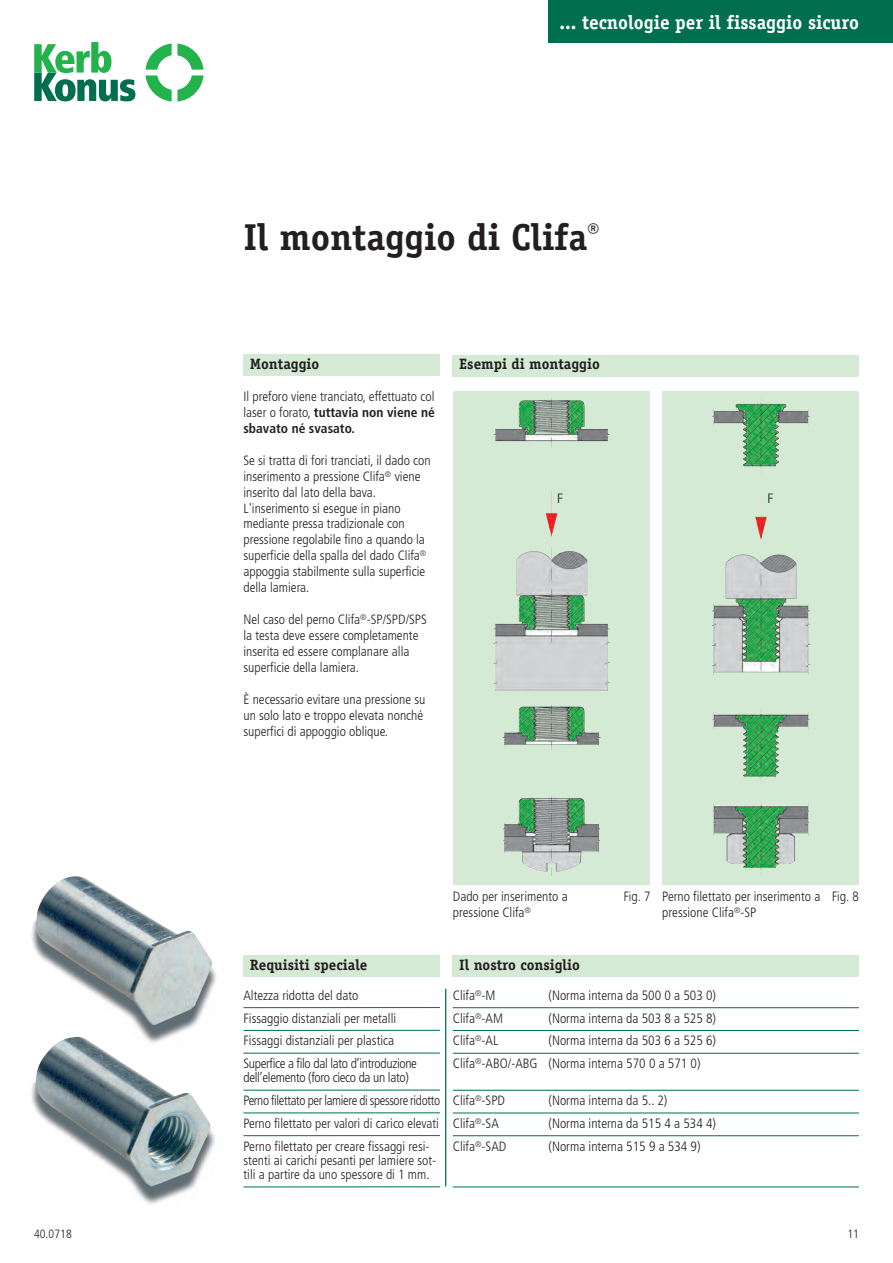
<style>
.page{position:relative;width:893px;height:1263px;background:#fff}
.page>*{position:absolute;margin:0;border:0;box-sizing:border-box;transform-origin:0 0}
.t1{font:700 37.5px "Officina Serif";color:#231f20}
.t2{font:700 19.5px "Officina Serif";color:#fff}
.t3{font:700 15px "Officina Serif";color:#231f20}
.t4{font:300 condensed 13.5px/15.9px "Frutiger";color:#231f20}
.t5{font:300 condensed 13.5px/22.8px "Frutiger";letter-spacing:-.02em;color:#231f20}
.t6{font:300 13.5px "Frutiger CE";color:#231f20;scale:.85 1}
.t7{font:300 13.5px "Frutiger";color:#231f20}
.t8{font:300 condensed 12px "Frutiger";letter-spacing:.005em;color:#231f20}
.s1{font-weight:700}
</style>
<div class="page">
<svg style="left:453px;top:391px;width:196px;height:493px;background:#c9dcc9"></svg>
<svg style="left:662px;top:391px;width:197px;height:493px;background:#c4ddc6"></svg>
<div style="left:453px;top:955px;width:406px;height:21px;background:#d5ead4"></div>
<div style="left:243px;top:955px;width:197px;height:21px;background:#d5ead4"></div>
<div style="left:453px;top:355px;width:406px;height:22px;background:#d5ead4"></div>
<div style="left:243px;top:354px;width:197px;height:22px;background:#d5ead4"></div>
<hr style="left:243px;top:1007px;width:197px;height:1px;background:#016f4e">
<hr style="left:243px;top:1030px;width:197px;height:1px;background:#016f4e">
<hr style="left:243px;top:1053px;width:197px;height:1px;background:#016f4e">
<hr style="left:243px;top:1090px;width:197px;height:1px;background:#016f4e">
<hr style="left:243px;top:1112px;width:197px;height:1px;background:#016f4e">
<hr style="left:243px;top:1135px;width:197px;height:1px;background:#016f4e">
<hr style="left:243px;top:1186px;width:197px;height:1px;background:#016f4e">
<hr style="left:453px;top:1007px;width:406px;height:1px;background:#016f4e">
<hr style="left:453px;top:1030px;width:406px;height:1px;background:#016f4e">
<hr style="left:453px;top:1053px;width:406px;height:1px;background:#016f4e">
<hr style="left:453px;top:1090px;width:406px;height:1px;background:#016f4e">
<hr style="left:453px;top:1112px;width:406px;height:1px;background:#016f4e">
<hr style="left:453px;top:1135px;width:406px;height:1px;background:#016f4e">
<hr style="left:453px;top:1186px;width:406px;height:1px;background:#016f4e">
<img style="left:31px;top:1050px;width:184px;height:154px">
<img style="left:31px;top:876px;width:185px;height:174px">
<hr style="left:445px;top:989px;width:1px;height:197px;background:#016f4e">
<div style="left:549px;top:0;width:344px;height:43px;background:#016f4e"></div>
<img style="left:493px;top:398px;width:117px;height:57px">
<img style="left:711px;top:397px;width:99px;height:40px">
<svg style="left:34px;top:42px;width:101px;height:59px"></svg>
<svg style="left:146px;top:44px;width:58px;height:58px"></svg>
<p class="t8" style="left:34px;top:1229px;width:39px">40.0718</p>
<h2 class="t2" style="left:560px;top:15px;width:301px">... tecnologie per il fissaggio sicuro</h2>
<h1 class="t1" style="left:243px;top:223px;width:358px">Il montaggio di Clifa<sup>®</sup></h1>
<p class="t3" style="left:250px;top:358px;width:71px">Montaggio</p>
<p class="t4" style="left:243px;top:389px;width:193px;text-align:justify">Il preforo viene tranciato, effettuato col laser o forato, <span class="s1">tuttavia non viene né sbavato né svasato.</span></p>
<p class="t4" style="left:243px;top:453px;width:189px">Se si tratta di fori tranciati, il dado con inserimento a pressione Clifa<sup>®</sup> viene inserito dal lato della bava.<br>L'inserimento si esegue in piano mediante pressa tradizionale con pressione regolabile fino a quando la superficie della spalla del dado Clifa<sup>® </sup>appoggia stabilmente sulla superficie della lamiera.</p>
<p class="t4" style="left:243px;top:613px;width:185px">Nel caso del perno Clifa<sup>®</sup>-SP/SPD/SPS la testa deve essere completamente inserita ed essere complanare alla superficie della lamiera.</p>
<p class="t4" style="left:243px;top:692px;width:184px">È necessario evitare una pressione su un solo lato e troppo elevata nonché superfici di appoggio oblique.</p>
<p class="t3" style="left:459px;top:358px;width:142px">Esempi di montaggio</p>
<p class="t7" style="left:557px;top:493px;width:7px">F</p>
<p class="t7" style="left:767px;top:493px;width:7px">F</p>
<p class="t4" style="left:453px;top:889px;width:116px">Dado per inserimento a pressione Clifa<sup>®</sup></p>
<p class="t4" style="left:662px;top:889px;width:160px">Perno filettato per inserimento a pressione Clifa<sup>®</sup>-SP</p>
<p class="t6" style="left:624px;top:891px;width:33px">Fig. 7</p>
<p class="t6" style="left:832px;top:891px;width:33px">Fig. 8</p>
<p class="t3" style="left:250px;top:959px;width:119px">Requisiti speciale</p>
<p class="t4" style="left:243px;top:985px;width:175px;line-height:22.8px">Altezza ridotta del dato<br>Fissaggio distanziali per metalli Fissaggi distanziali per plastica Superfice a filo dal lato d’introduzione</p>
<p class="t5" style="left:243px;top:1067px;width:198px">dell’elemento (foro cieco da un lato)<br>Perno filettato per lamiere di spessore ridotto Perno filettato per valori di carico elevati Perno filettato per creare fissaggi resi-</p>
<p class="t4" style="left:243px;top:1154px;width:194px;line-height:14.2px">stenti ai carichi pesanti per lamiere sot&shy;tili a partire da uno spessore di 1 mm.</p>
<p class="t3" style="left:459px;top:959px;width:122px">Il nostro consiglio</p>
<p class="t4" style="left:453px;top:988px;width:44px">Clifa<sup>®</sup>-M</p>
<p class="t4" style="left:549px;top:988px;width:169px">(Norma interna da 500 0 a 503 0)</p>
<p class="t4" style="left:453px;top:1011px;width:52px">Clifa<sup>®</sup>-AM</p>
<p class="t4" style="left:549px;top:1011px;width:169px">(Norma interna da 503 8 a 525 8)</p>
<p class="t4" style="left:453px;top:1034px;width:47px">Clifa<sup>®</sup>-AL</p>
<p class="t4" style="left:453px;top:1030px;width:265px;line-height:22.8px;text-indent:96px">(Norma interna da 503 6 a 525 6)<br>Clifa<sup>®</sup>-ABO/-ABG (Norma interna 570 0 a 571 0)</p>
<p class="t4" style="left:453px;top:1094px;width:54px">Clifa<sup>®</sup>-SPD</p>
<p class="t4" style="left:549px;top:1094px;width:120px">(Norma interna da 5.. 2)</p>
<p class="t4" style="left:453px;top:1116px;width:47px">Clifa<sup>®</sup>-SA</p>
<p class="t4" style="left:549px;top:1116px;width:169px">(Norma interna da 515 4 a 534 4)</p>
<p class="t4" style="left:453px;top:1139px;width:55px">Clifa<sup>®</sup>-SAD</p>
<p class="t4" style="left:549px;top:1139px;width:154px">(Norma interna 515 9 a 534 9)</p>
<p class="t8" style="left:847px;top:1229px;width:13px">11</p>
</div>
